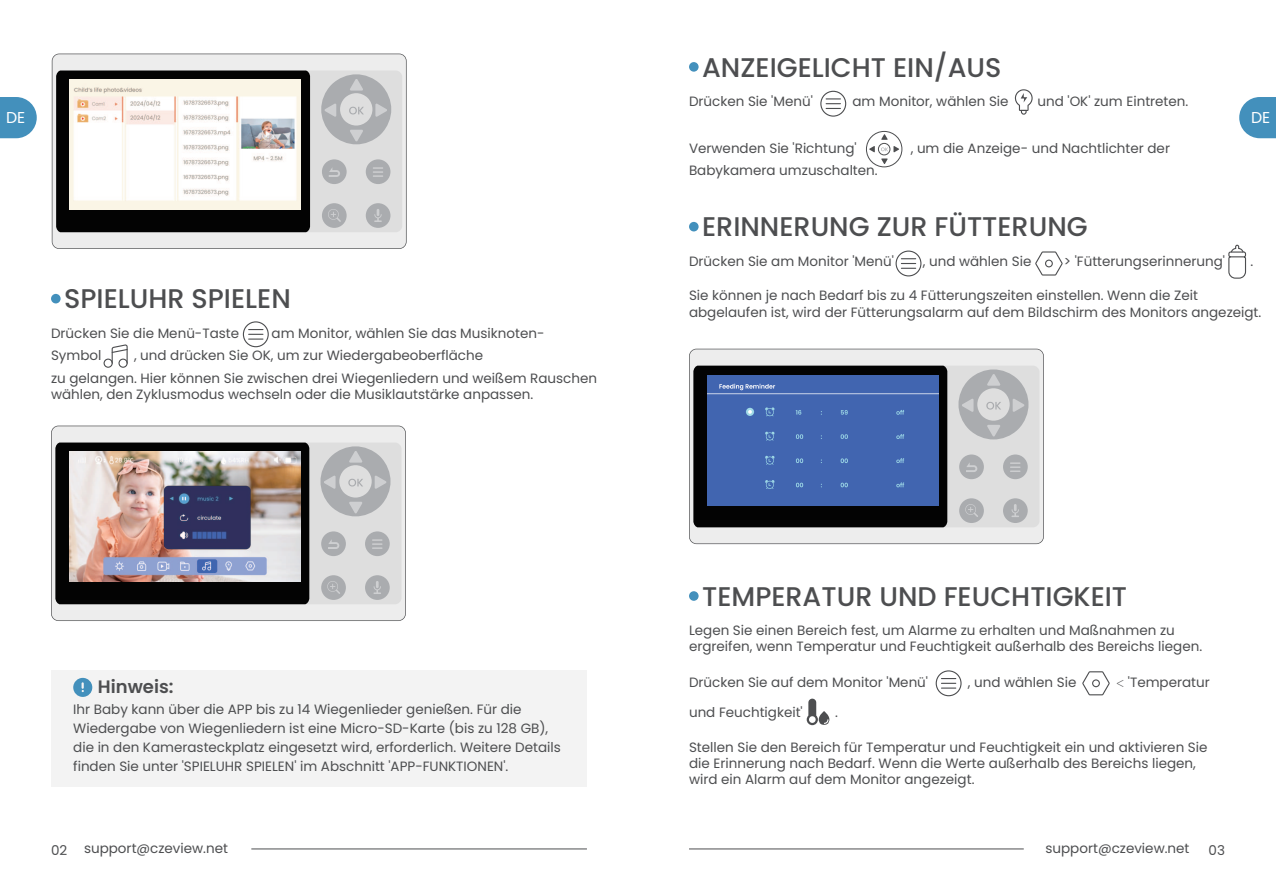
<style>
.page{position:relative;width:1276px;height:893px;background:#fff}
.page>*{position:absolute;margin:0;border:0;box-sizing:border-box;transform-origin:0 0}
.t1{font:500 27px "Poppins";color:#4d4e50}
.t2{font:600 18px "Poppins";color:#4d4e50}
.t3{font:15.75px "Poppins";color:#fff}
.t4{font:13.5px/16.2px "Poppins";color:#4d4e50}
.s1{font-family:"Adobe Song Std";font-weight:300}
</style>
<div class="page">
<hr style="left:251px;top:848px;width:336px;height:1px;background:#4d4e50">
<hr style="left:689px;top:848px;width:334px;height:1px;background:#4d4e50">
<svg style="left:52px;top:54px;width:354px;height:195px;background:#e7e7e7"></svg>
<div style="left:56px;top:70px;width:346px;height:163px;background:#dedede;border-radius:7px"></div>
<svg style="left:56px;top:70px;width:254px;height:163px;background:#121211"></svg>
<div style="left:322px;top:159px;width:25px;height:25px;background:#aaacaf;border-radius:50%"></div>
<div style="left:366px;top:159px;width:24px;height:25px;background:#aaacaf;border-radius:50%"></div>
<div style="left:322px;top:203px;width:25px;height:25px;background:#aaacaf;border-radius:50%"></div>
<div style="left:366px;top:203px;width:24px;height:25px;background:#aaacaf;border-radius:50%"></div>
<img style="left:70px;top:80px;width:231px;height:130px">
<svg style="left:321px;top:74px;width:70px;height:71px"></svg>
<svg style="left:329px;top:168px;width:11px;height:9px"></svg>
<svg style="left:373px;top:167px;width:10px;height:10px"></svg>
<svg style="left:328px;top:209px;width:13px;height:13px"></svg>
<svg style="left:374px;top:209px;width:8px;height:13px"></svg>
<svg style="left:51px;top:426px;width:355px;height:195px;background:#e5e5e5"></svg>
<div style="left:55px;top:442px;width:347px;height:163px;background:#dedede;border-radius:7px"></div>
<svg style="left:55px;top:442px;width:254px;height:163px;background:#121111"></svg>
<div style="left:321px;top:531px;width:25px;height:25px;background:#aaacaf;border-radius:50%"></div>
<div style="left:365px;top:531px;width:25px;height:25px;background:#aaacaf;border-radius:50%"></div>
<div style="left:321px;top:575px;width:25px;height:25px;background:#aaacaf;border-radius:50%"></div>
<div style="left:365px;top:575px;width:25px;height:25px;background:#aaacaf;border-radius:50%"></div>
<img style="left:69px;top:452px;width:231px;height:130px">
<svg style="left:320px;top:446px;width:71px;height:71px"></svg>
<svg style="left:328px;top:540px;width:11px;height:9px"></svg>
<svg style="left:372px;top:539px;width:10px;height:10px"></svg>
<svg style="left:327px;top:581px;width:13px;height:13px"></svg>
<svg style="left:373px;top:581px;width:8px;height:13px"></svg>
<div style="left:51px;top:294px;width:10px;height:9px;background:#4390bc;border-radius:50%"></div>
<svg style="left:243px;top:321px;width:26px;height:26px"></svg>
<div style="left:118px;top:359px;width:10px;height:9px;border:1px solid #4d4e50;border-radius:50%"></div>
<div style="left:104px;top:359px;width:9px;height:9px;border:1px solid #4d4e50;border-radius:50%"></div>
<svg style="left:111px;top:345px;width:17px;height:19px"></svg>
<div style="left:51px;top:670px;width:536px;height:117px;background:#f3f3f3"></div>
<svg style="left:73px;top:678px;width:19px;height:19px"></svg>
<div style="left:689px;top:62px;width:9px;height:10px;background:#4390bc;border-radius:50%"></div>
<svg style="left:820px;top:91px;width:26px;height:26px"></svg>
<svg style="left:881px;top:134px;width:6px;height:6px"></svg>
<svg style="left:881px;top:158px;width:6px;height:6px"></svg>
<svg style="left:881px;top:146px;width:18px;height:6px"></svg>
<svg style="left:869px;top:146px;width:6px;height:6px"></svg>
<div style="left:866px;top:131px;width:36px;height:36px;border:1px solid #4d4e50;border-radius:50%"></div>
<div style="left:878px;top:143px;width:12px;height:12px;border:1px solid #4d4e50;border-radius:50%"></div>
<div style="left:689px;top:222px;width:9px;height:9px;background:#4390bc;border-radius:50%"></div>
<div style="left:689px;top:591px;width:9px;height:10px;background:#4390bc;border-radius:50%"></div>
<svg style="left:895px;top:251px;width:26px;height:25px"></svg>
<svg style="left:935px;top:670px;width:26px;height:26px"></svg>
<svg style="left:1014px;top:89px;width:19px;height:26px"></svg>
<div style="left:689px;top:349px;width:355px;height:195px;background:#ededed"></div>
<div style="left:693px;top:365px;width:346px;height:163px;background:#dedede;border-radius:7px"></div>
<svg style="left:693px;top:365px;width:254px;height:163px;background:#0d0e11"></svg>
<div style="left:959px;top:454px;width:25px;height:25px;background:#aaacaf;border-radius:50%"></div>
<div style="left:1003px;top:454px;width:24px;height:25px;background:#aaacaf;border-radius:50%"></div>
<div style="left:959px;top:498px;width:25px;height:25px;background:#aaacaf;border-radius:50%"></div>
<div style="left:1003px;top:498px;width:24px;height:25px;background:#aaacaf;border-radius:50%"></div>
<div style="left:707px;top:375px;width:231px;height:130px;background:#4165b0"></div>
<svg style="left:958px;top:369px;width:70px;height:71px"></svg>
<svg style="left:966px;top:463px;width:11px;height:9px"></svg>
<svg style="left:1010px;top:462px;width:10px;height:10px"></svg>
<svg style="left:965px;top:504px;width:13px;height:13px"></svg>
<svg style="left:1011px;top:504px;width:8px;height:13px"></svg>
<svg style="left:1035px;top:251px;width:27px;height:25px"></svg>
<svg style="left:1082px;top:671px;width:27px;height:24px"></svg>
<svg style="left:1228px;top:244px;width:18px;height:35px"></svg>
<svg style="left:806px;top:699px;width:23px;height:26px"></svg>
<svg style="left:1239px;top:97px;width:37px;height:41px;background:#5a9dc4"></svg>
<svg style="left:0;top:97px;width:37px;height:41px;background:#5a9dc4"></svg>
<h1 class="t1" style="left:702px;top:51px;width:301px">ANZEIGELICHT EIN/AUS</h1>
<p class="t4" style="left:689px;top:93px;width:125px">Dr¸cken Sie 'Men¸'</p>
<p class="t4" style="left:852px;top:93px;width:158px">am Monitor, w‰hlen Sie</p>
<p class="t4" style="left:1037px;top:93px;width:152px">und 'OK' zum Eintreten.</p>
<p class="t4" style="left:689px;top:140px;width:169px">Verwenden Sie 'Richtung'</p>
<p class="t4" style="left:910px;top:140px;width:261px">, um die Anzeige- und Nachtlichter der</p>
<p class="t4" style="left:689px;top:163px;width:190px">Babykamera umzuschalten.</p>
<h1 class="t1" style="left:702px;top:211px;width:387px">ERINNERUNG ZUR F‹TTERUNG</h1>
<p class="t4" style="left:689px;top:253px;width:206px">Dr¸cken Sie am Monitor 'Men¸'</p>
<p class="t4" style="left:922px;top:253px;width:110px">, und w‰hlen Sie</p>
<p class="t4" style="left:1064px;top:253px;width:163px">&gt; 'F¸tterungserinnerung'</p>
<p class="t4" style="left:1250px;top:253px;width:4px">.</p>
<p class="t4" style="left:689px;top:288px;width:574px">Sie kˆnnen je nach Bedarf bis zu 4 F¸tterungszeiten einstellen. Wenn die Zeit abgelaufen ist, wird der F¸tterungsalarm auf dem Bildschirm des Monitors angezeigt.</p>
<p class="t3" style="left:6px;top:108px;width:21px">DE</p>
<p class="t3" style="left:1251px;top:108px;width:21px">DE</p>
<h1 class="t1" style="left:64px;top:283px;width:228px">SPIELUHR SPIELEN</h1>
<p class="t4" style="left:51px;top:325px;width:190px">Dr¸cken Sie die Men¸-Taste</p>
<p class="t4" style="left:272px;top:325px;width:274px">am Monitor, w‰hlen Sie das Musiknoten-</p>
<p class="t4" style="left:51px;top:348px;width:52px">Symbol</p>
<p class="t4" style="left:51px;top:344px;width:547px;line-height:22.5px;text-indent:83px">, und dr¸cken Sie OK, um zur Wiedergabeoberfl‰che<br>zu gelangen. Hier kˆnnen Sie zwischen drei Wiegenliedern und weiflem Rauschen</p>
<p class="t4" style="left:51px;top:386px;width:484px">w‰hlen, den Zyklusmodus wechseln oder die Musiklautst‰rke anpassen.</p>
<h2 class="t2" style="left:98px;top:679px;width:77px">Hinweis:</h2>
<p class="t4" style="left:73px;top:699px;width:489px;line-height:19.1px">Ihr Baby kann ¸ber die APP bis zu 14 Wiegenlieder genieflen. F¸r die Wiedergabe von Wiegenliedern ist eine Micro-SD-Karte (bis zu 128 GB), die in den Kamerasteckplatz eingesetzt wird, erforderlich. Weitere Details finden Sie unter 'SPIELUHR SPIELEN' im Abschnitt 'APP-FUNKTIONEN'.</p>
<h1 class="t1" style="left:702px;top:580px;width:426px">TEMPERATUR UND FEUCHTIGKEIT</h1>
<p class="t4" style="left:689px;top:622px;width:515px">Legen Sie einen Bereich fest, um Alarme zu erhalten und Maflnahmen zu ergreifen, wenn Temperatur und Feuchtigkeit auflerhalb des Bereichs liegen.</p>
<p class="t4" style="left:689px;top:674px;width:241px">Dr¸cken Sie auf dem Monitor 'Men¸'</p>
<p class="t4" style="left:967px;top:674px;width:110px">, und w‰hlen Sie</p>
<p class="t4" style="left:1116px;top:674px;width:95px"><span class="s1">&lt;</span> 'Temperatur</p>
<p class="t4" style="left:689px;top:704px;width:115px">und Feuchtigkeit'</p>
<p class="t4" style="left:835px;top:704px;width:4px">.</p>
<p class="t4" style="left:689px;top:739px;width:520px">Stellen Sie den Bereich f¸r Temperatur und Feuchtigkeit ein und aktivieren Sie die Erinnerung nach Bedarf. Wenn die Werte auflerhalb des Bereichs liegen, wird ein Alarm auf dem Monitor angezeigt.</p>
<p class="t4" style="left:51px;top:840px;width:178px">02 support@czeview.net</p>
<p class="t4" style="left:1045px;top:840px;width:146px">support@czeview.net</p>
<p class="t4" style="left:1208px;top:842px;width:18px">03</p>
</div>
